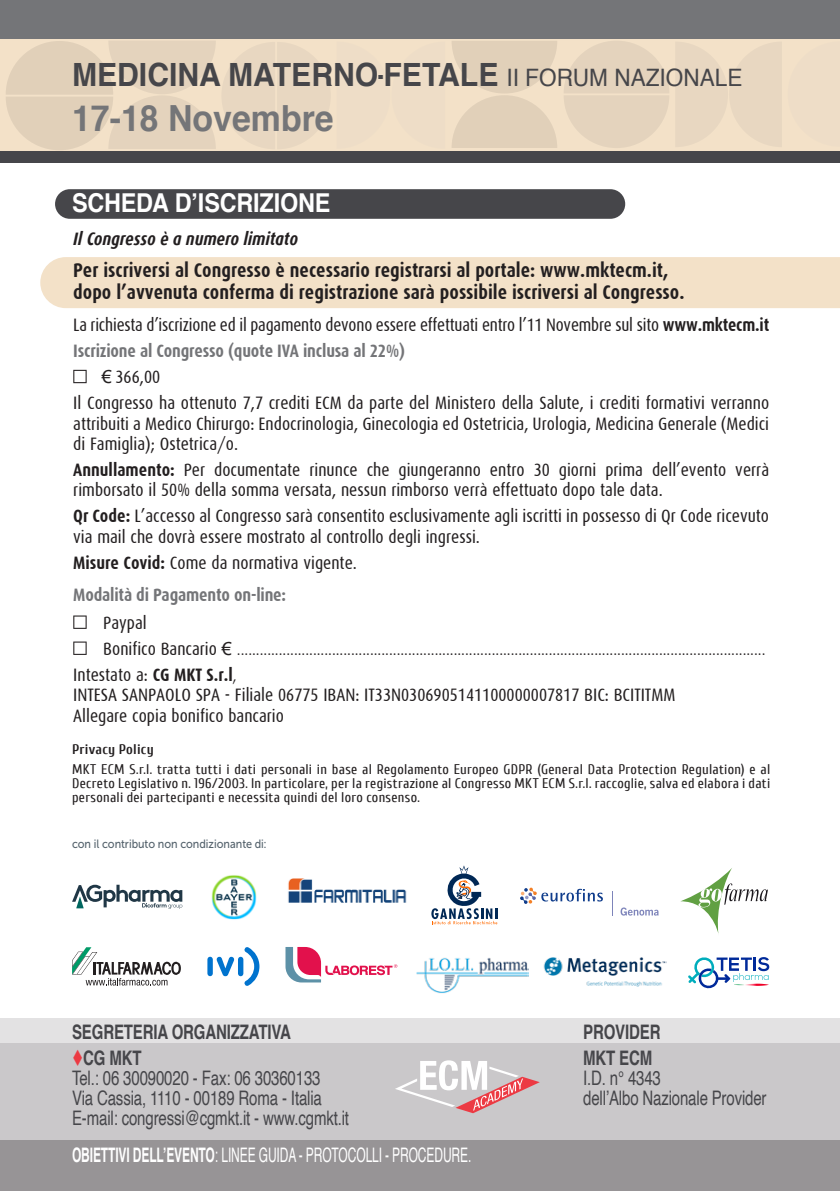
<style>
.page{position:relative;width:840px;height:1191px;background:#fff}
.page>*{position:absolute;margin:0;border:0;box-sizing:border-box;transform-origin:0 0}
.t1{font:700 36px "Helvetica";color:#747578;scale:.94 1}
.t2{font:700 32px "Helvetica";color:#46464a;scale:.94 1}
.t3{font:700 26px "Helvetica";letter-spacing:-.01em;color:#fff;scale:.9 1}
.t4{font:700 20px "Dax Condensed";color:#231f20}
.t5{font:20px "Helvetica";letter-spacing:-.01em;color:#46464a;scale:.75 1}
.t6{font:20px "Helvetica";letter-spacing:-.01em;color:#fff;scale:.6 1}
.t7{font:700 20px "Helvetica";letter-spacing:-.01em;color:#46464a;scale:.75 1}
.t8{font:18px/20.4px "Dax Condensed";color:#231f20}
.t9{font:300 18px "Dax Condensed";color:#231f20}
.t10{font:700 18px "Dax Condensed";letter-spacing:-.01em;color:#747578}
.t11{font:italic 700 18px "Dax Condensed";color:#231f20}
.t12{font:14px/14px "Cuprum";letter-spacing:.02em;color:#231f20;text-align:justify}
.t13{font:700 14px "Cuprum";letter-spacing:.015em;color:#231f20}
.t14{font:12px "Museo Sans Cyrl 500";color:#54626c;scale:.9 1}
.s1{font-weight:400;font-size:24px}
.s2{font-weight:700}
.s3{font-family:"Arial"}
.s4{font-weight:400}
.s5{font-family:"Arial";font-weight:400}
.s6{font-weight:300}
.s7{color:#ec3a43}
</style>
<div class="page">
<svg style="left:0;top:1018px;width:839px;height:173px;background:#bdbbbd"></svg>
<svg style="left:394px;top:1060px;width:145px;height:53px"></svg>
<div style="left:55px;top:189px;width:570px;height:30px;background:#46464a;border-radius:15px"></div>
<div style="left:40px;top:257px;width:799px;height:51px;background:#f3e1c8"></div>
<svg style="left:73px;top:370px;width:14px;height:13px"></svg>
<svg style="left:73px;top:615px;width:14px;height:14px"></svg>
<svg style="left:73px;top:641px;width:14px;height:14px"></svg>
<div style="left:0;top:0;width:839px;height:153px;background:#f3e1c8"></div>
<div style="left:0;top:0;width:839px;height:38px;background:#747578"></div>
<div style="left:0;top:151px;width:839px;height:12px;background:#46464a"></div>
<svg style="left:6px;top:41px;width:324px;height:109px"></svg>
<svg style="left:452px;top:41px;width:105px;height:107px"></svg>
<svg style="left:564px;top:41px;width:217px;height:107px"></svg>
<img style="left:211px;top:875px;width:46px;height:45px">
<svg style="left:72px;top:947px;width:109px;height:38px"></svg>
<svg style="left:680px;top:868px;width:87px;height:66px"></svg>
<img style="left:288px;top:878px;width:119px;height:25px">
<svg style="left:285px;top:947px;width:112px;height:35px"></svg>
<svg style="left:431px;top:865px;width:66px;height:59px"></svg>
<img style="left:416px;top:958px;width:112px;height:35px">
<svg style="left:72px;top:884px;width:110px;height:25px"></svg>
<svg style="left:688px;top:957px;width:80px;height:32px"></svg>
<img style="left:543px;top:957px;width:122px;height:30px">
<svg style="left:520px;top:887px;width:82px;height:17px"></svg>
<svg style="left:620px;top:907px;width:38px;height:8px"></svg>
<svg style="left:243px;top:947px;width:16px;height:39px"></svg>
<svg style="left:216px;top:956px;width:18px;height:20px"></svg>
<div style="left:238px;top:956px;width:5px;height:20px;background:#0073ce;border-radius:3px"></div>
<div style="left:207px;top:956px;width:6px;height:20px;background:#0073ce;border-radius:3px"></div>
<p class="t2" style="left:72px;top:49px;width:714px">MEDICINA MATERNO-FETALE <span class="s1">II FORUM NAZIONALE</span></p>
<p class="t1" style="left:72px;top:90px;width:280px">17-18 Novembre</p>
<p class="t3" style="left:72px;top:181px;width:288px">SCHEDA D’ISCRIZIONE</p>
<p class="t11" style="left:73px;top:229px;width:226px">Il Congresso è a numero limitato</p>
<p class="t4" style="left:73px;top:259px;width:596px">Per iscriversi al Congresso è necessario registrarsi al portale: www.mktecm.it,</p>
<p class="t4" style="left:73px;top:281px;width:612px">dopo l’avvenuta conferma di registrazione sarà possibile iscriversi al Congresso.</p>
<p class="t8" style="left:73px;top:315px;width:697px">La richiesta d’iscrizione ed il pagamento devono essere effettuati entro l’11 Novembre sul sito <span class="s2">www.mktecm.it</span></p>
<p class="t10" style="left:73px;top:341px;width:333px">Iscrizione al Congresso (quote IVA inclusa al 22%)</p>
<p class="t8" style="left:102px;top:367px;width:60px"><span class="s3">€</span> 366,00</p>
<p class="t8" style="left:73px;top:393px;width:697px;text-align:justify">Il Congresso ha ottenuto 7,7 crediti ECM da parte del Ministero della Salute, i crediti formativi verranno attribuiti a Medico Chirurgo: Endocrinologia, Ginecologia ed Ostetricia, Urologia, Medicina Generale (Medici di Famiglia); Ostetrica/o.</p>
<p class="t8" style="left:73px;top:460px;width:697px"><span class="s2">Annullamento:</span> Per documentate rinunce che giungeranno entro 30 giorni prima dell’evento verrà rimborsato il 50% della somma versata, nessun rimborso verrà effettuato dopo tale data.</p>
<p class="t8" style="left:73px;top:506px;width:697px"><span class="s2">Qr Code:</span> L’accesso al Congresso sarà consentito esclusivamente agli iscritti in possesso di Qr Code ricevuto via mail che dovrà essere mostrato al controllo degli ingressi.</p>
<p class="t8" style="left:73px;top:552px;width:285px"><span class="s2">Misure Covid:</span> Come da normativa vigente.</p>
<p class="t10" style="left:73px;top:584px;width:214px">Modalità di Pagamento on-line:</p>
<p class="t8" style="left:103px;top:612px;width:45px">Paypal</p>
<p class="t9" style="left:103px;top:639px;width:663px"><span class="s4">Bonifico Bancario</span> <span class="s5">€</span> ...........................................................................................................................................</p>
<p class="t8" style="left:73px;top:665px;width:165px">Intestato a: <span class="s2">CG MKT S.r.l</span><span class="s6">,</span></p>
<p class="t8" style="left:73px;top:685px;width:603px">INTESA SANPAOLO SPA - Filiale 06775 IBAN: IT33N0306905141100000007817 BIC: BCITITMM</p>
<p class="t8" style="left:73px;top:705px;width:212px">Allegare copia bonifico bancario</p>
<p class="t13" style="left:72px;top:741px;width:83px">Privacy Policy</p>
<p class="t12" style="left:72px;top:762px;width:699px">MKT ECM S.r.l. tratta tutti i dati personali in base al Regolamento Europeo GDPR (General Data Protection Regulation) e al Decreto Legislativo n. 196/2003. In particolare, per la registrazione al Congresso MKT ECM S.r.l. raccoglie, salva ed elabora i dati personali dei partecipanti e necessita quindi del loro consenso.</p>
<p class="t14" style="left:72px;top:837px;width:217px">con il contributo non condizionante di:</p>
<p class="t7" style="left:72px;top:1015px;width:293px">SEGRETERIA ORGANIZZATIVA</p>
<p class="t7" style="left:72px;top:1041px;width:94px"><span class="s7">▼</span>CG MKT</p>
<p class="t5" style="left:72px;top:1062px;width:332px">Tel.: 06 30090020 - Fax: 06 30360133</p>
<p class="t5" style="left:72px;top:1082px;width:334px">Via Cassia, 1110 - 00189 Roma - Italia</p>
<p class="t5" style="left:72px;top:1102px;width:371px">E-mail: congressi@cgmkt.it - www.cgmkt.it</p>
<p class="t6" style="left:72px;top:1139px;width:666px"><span class="s2">OBIETTIVI DELL’EVENTO</span>: LINEE GUIDA - PROTOCOLLI - PROCEDURE.</p>
<p class="t7" style="left:583px;top:1015px;width:105px">PROVIDER</p>
<p class="t7" style="left:583px;top:1041px;width:94px">MKT ECM</p>
<p class="t5" style="left:583px;top:1062px;width:105px">I.D. n° 4343</p>
<p class="t5" style="left:583px;top:1082px;width:246px">dell’Albo Nazionale Provider</p>
</div>
